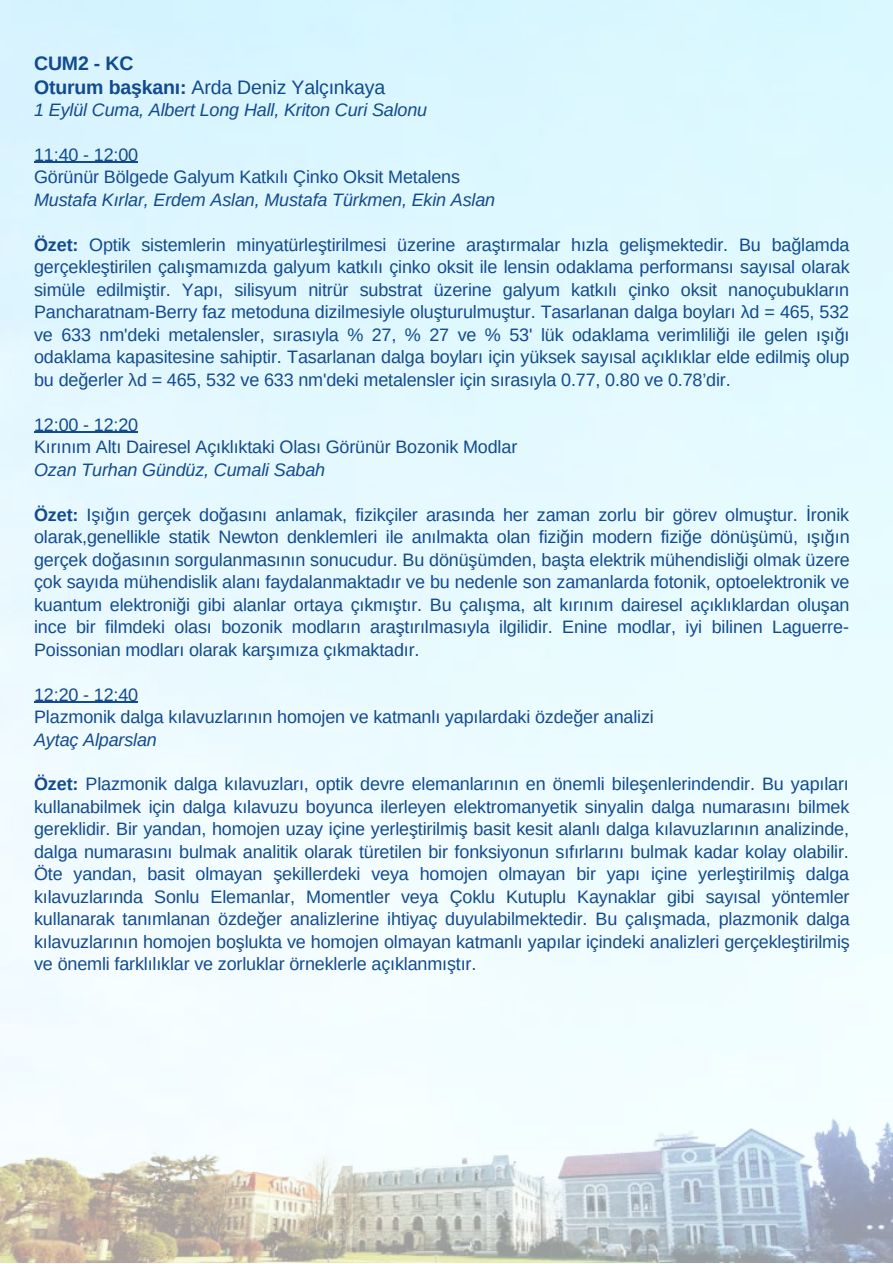
<style>
.page{position:relative;width:893px;height:1264px;background:#fff}
.page>*{position:absolute;margin:0;border:0;box-sizing:border-box;transform-origin:0 0}
.t1{font:700 19.5px/24.8px "Arimo";letter-spacing:-.01em;color:#124a8e}
.t2{font:18px/22.5px "Arimo";letter-spacing:-.01em;color:#124a8e}
.t3{font:italic 18px "Arimo";letter-spacing:-.01em;color:#124a8e}
.s1{font-weight:400}
.s2{font-weight:700}
</style>
<div class="page">
<img style="left:0;top:0;width:892px;height:1262px">
<img style="left:0;top:1091px;width:892px;height:170px">
<hr style="left:34px;top:162px;width:104px;height:1px;background:#124a8e">
<hr style="left:34px;top:432px;width:104px;height:1px;background:#124a8e">
<hr style="left:34px;top:701px;width:104px;height:1px;background:#124a8e">
<p class="t1" style="left:34px;top:50px;width:352px">CUM2 - KC<br>Oturum başkanı: <span class="s1">Arda Deniz Yalçınkaya</span></p>
<p class="t3" style="left:34px;top:99px;width:394px">1 Eylül Cuma, Albert Long Hall, Kriton Curi Salonu</p>
<p class="t2" style="left:34px;top:143px;width:427px">11:40 - 12:00<br>Görünür Bölgede Galyum Katkılı Çinko Oksit Metalens</p>
<p class="t3" style="left:34px;top:189px;width:462px">Mustafa Kırlar, Erdem Aslan, Mustafa Türkmen, Ekin Aslan</p>
<p class="t2" style="left:34px;top:233px;width:817px;text-align:justify"><span class="s2">Özet:</span> Optik sistemlerin minyatürleştirilmesi üzerine araştırmalar hızla gelişmektedir. Bu bağlamda gerçekleştirilen çalışmamızda galyum katkılı çinko oksit ile lensin odaklama performansı sayısal olarak simüle edilmiştir. Yapı, silisyum nitrür substrat üzerine galyum katkılı çinko oksit nanoçubukların Pancharatnam-Berry faz metoduna dizilmesiyle oluşturulmuştur. Tasarlanan dalga boyları λd = 465, 532 ve 633 nm'deki metalensler, sırasıyla % 27, % 27 ve % 53' lük odaklama verimliliği ile gelen ışığı odaklama kapasitesine sahiptir. Tasarlanan dalga boyları için yüksek sayısal açıklıklar elde edilmiş olup bu değerler λd = 465, 532 ve 633 nm'deki metalensler için sırasıyla 0.77, 0.80 ve 0.78’dir.</p>
<p class="t2" style="left:34px;top:413px;width:484px">12:00 - 12:20<br>Kırınım Altı Dairesel Açıklıktaki Olası Görünür Bozonik Modlar</p>
<p class="t3" style="left:34px;top:459px;width:292px">Ozan Turhan Gündüz, Cumali Sabah</p>
<p class="t2" style="left:34px;top:503px;width:817px;text-align:justify"><span class="s2">Özet:</span> Işığın gerçek doğasını anlamak, fizikçiler arasında her zaman zorlu bir görev olmuştur. İronik olarak,genellikle statik Newton denklemleri ile anılmakta olan fiziğin modern fiziğe dönüşümü, ışığın gerçek doğasının sorgulanmasının sonucudur. Bu dönüşümden, başta elektrik mühendisliği olmak üzere çok sayıda mühendislik alanı faydalanmaktadır ve bu nedenle son zamanlarda fotonik, optoelektronik ve kuantum elektroniği gibi alanlar ortaya çıkmıştır. Bu çalışma, alt kırınım dairesel açıklıklardan oluşan ince bir filmdeki olası bozonik modların araştırılmasıyla ilgilidir. Enine modlar, iyi bilinen Laguerre-Poissonian modları olarak karşımıza çıkmaktadır.</p>
<p class="t2" style="left:34px;top:683px;width:621px">12:20 - 12:40<br>Plazmonik dalga kılavuzlarının homojen ve katmanlı yapılardaki özdeğer analizi</p>
<p class="t3" style="left:34px;top:729px;width:124px">Aytaç Alparslan</p>
<p class="t2" style="left:34px;top:773px;width:817px;text-align:justify"><span class="s2">Özet:</span> Plazmonik dalga kılavuzları, optik devre elemanlarının en önemli bileşenlerindendir. Bu yapıları kullanabilmek için dalga kılavuzu boyunca ilerleyen elektromanyetik sinyalin dalga numarasını bilmek gereklidir. Bir yandan, homojen uzay içine yerleştirilmiş basit kesit alanlı dalga kılavuzlarının analizinde, dalga numarasını bulmak analitik olarak türetilen bir fonksiyonun sıfırlarını bulmak kadar kolay olabilir.<br>Öte yandan, basit olmayan şekillerdeki veya homojen olmayan bir yapı içine yerleştirilmiş dalga kılavuzlarında Sonlu Elemanlar, Momentler veya Çoklu Kutuplu Kaynaklar gibi sayısal yöntemler kullanarak tanımlanan özdeğer analizlerine ihtiyaç duyulabilmektedir. Bu çalışmada, plazmonik dalga kılavuzlarının homojen boşlukta ve homojen olmayan katmanlı yapılar içindeki analizleri gerçekleştirilmiş ve önemli farklılıklar ve zorluklar örneklerle açıklanmıştır.</p>
</div>
